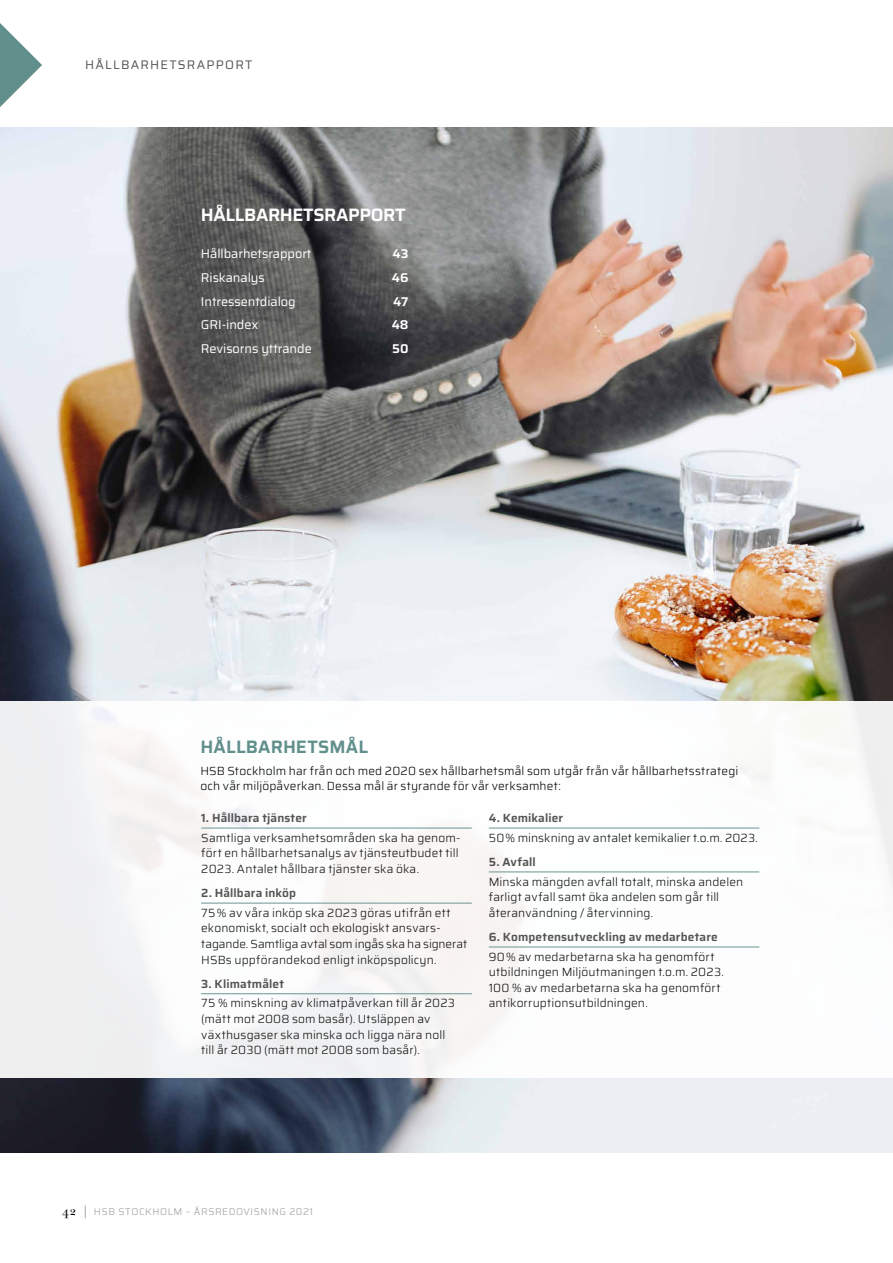
<style>
.page{position:relative;width:893px;height:1263px;background:#fff}
.page>*{position:absolute;margin:0;border:0;box-sizing:border-box;transform-origin:0 0}
.t1{font:600 18px "Saira";letter-spacing:-.02em;color:#fff}
.t2{font:600 18px "Saira";letter-spacing:.015em;color:#618f8c}
.t3{font:12.75px "Saira";letter-spacing:-.005em;color:#fff}
.t4{font:600 12.75px "Saira";letter-spacing:-.005em;color:#fff}
.t5{font:12.45px "Saira";letter-spacing:.1em;color:#575756}
.t6{font:300 11.85px/15.6px "Saira";letter-spacing:.01em;color:#000}
.t7{font:600 11.85px "Saira";letter-spacing:.01em;color:#4a4a49}
.t8{font:300 9.75px "Saira";letter-spacing:.06em;color:#9d9d9c}
.s1{font-family:"New Baskerville Std";font-weight:400;font-size:12.75px;color:#000}
.s2{font-family:"New Baskerville Std";font-weight:400;font-size:12.75px}
</style>
<div class="page">
<img style="left:0;top:128px;width:893px;height:1024px">
<div style="left:0;top:702px;width:893px;height:376px;background:linear-gradient(to right,#f4f3f4,#fefefe)"></div>
<svg style="left:0;top:23px;width:42px;height:84px"></svg>
<hr style="left:201px;top:828px;width:271px;height:1px;background:#618f8c">
<hr style="left:201px;top:903px;width:271px;height:1px;background:#618f8c">
<hr style="left:201px;top:993px;width:271px;height:1px;background:#618f8c">
<hr style="left:489px;top:828px;width:270px;height:1px;background:#618f8c">
<hr style="left:489px;top:872px;width:270px;height:1px;background:#618f8c">
<hr style="left:489px;top:947px;width:270px;height:1px;background:#618f8c">
<p class="t5" style="left:85px;top:56px;width:169px">HÅLLBARHETSRAPPORT</p>
<h1 class="t1" style="left:201px;top:201px;width:206px">HÅLLBARHETSRAPPORT</h1>
<p class="t3" style="left:201px;top:244px;width:112px">Hållbarhetsrapport</p>
<p class="t4" style="left:393px;top:244px;width:17px">43</p>
<p class="t3" style="left:201px;top:268px;width:65px">Riskanalys</p>
<p class="t4" style="left:392px;top:268px;width:18px">46</p>
<p class="t3" style="left:201px;top:291px;width:96px">Intressentdialog</p>
<p class="t4" style="left:393px;top:291px;width:17px">47</p>
<p class="t3" style="left:201px;top:315px;width:59px">GRI-index</p>
<p class="t4" style="left:392px;top:315px;width:18px">48</p>
<p class="t3" style="left:201px;top:339px;width:112px">Revisorns yttrande</p>
<p class="t4" style="left:392px;top:338px;width:18px">50</p>
<h1 class="t2" style="left:200px;top:732px;width:169px">HÅLLBARHETSMÅL</h1>
<p class="t6" style="left:200px;top:762px;width:540px">HSB Stockholm har från och med 2020 sex hållbarhetsmål som utgår från vår hållbarhetsstrategi och vår miljöpåverkan. Dessa mål är styrande för vår verksamhet:</p>
<p class="t7" style="left:201px;top:809px;width:107px">1. Hållbara tjänster</p>
<p class="t6" style="left:201px;top:829px;width:261px">Samtliga verksamhetsområden ska ha genom&shy;fört en hållbarhetsanalys av tjänsteutbudet till<br>2023. Antalet hållbara tjänster ska öka.</p>
<p class="t7" style="left:201px;top:884px;width:96px">2. Hållbara inköp</p>
<p class="t6" style="left:201px;top:904px;width:267px">75% av våra inköp ska 2023 göras utifrån ett ekonomiskt, socialt och ekologiskt ansvars&shy;tagande. Samtliga avtal som ingås ska ha signerat HSBs uppförandekod enligt inköpspolicyn.</p>
<p class="t7" style="left:201px;top:974px;width:84px">3. Klimatmålet</p>
<p class="t6" style="left:201px;top:995px;width:255px">75 % minskning av klimatpåverkan till år 2023 (mätt mot 2008 som basår). Utsläppen av växthusgaser ska minska och ligga nära noll till år 2030 (mätt mot 2008 som basår).</p>
<p class="t7" style="left:489px;top:809px;width:76px">4. Kemikalier</p>
<p class="t6" style="left:489px;top:829px;width:271px">50% minskning av antalet kemikalier t.o.m. 2023.</p>
<p class="t7" style="left:489px;top:852px;width:48px">5. Avfall</p>
<p class="t6" style="left:489px;top:873px;width:256px">Minska mängden avfall totalt, minska andelen farligt avfall samt öka andelen som går till återanvändning / återvinning.</p>
<p class="t7" style="left:489px;top:927px;width:231px">6. Kompetensutveckling av medarbetare</p>
<p class="t6" style="left:489px;top:948px;width:237px">90% av medarbetarna ska ha genomfört utbildningen Miljöutmaningen t.o.m. 2023.<br>100 % av medarbetarna ska ha genomfört antikorruptionsutbildningen.</p>
<p class="t8" style="left:62px;top:1204px;width:252px"><span class="s1">42</span> <span class="s2">|</span> HSB STOCKHOLM – ÅRSREDOVISNING 2021</p>
</div>
